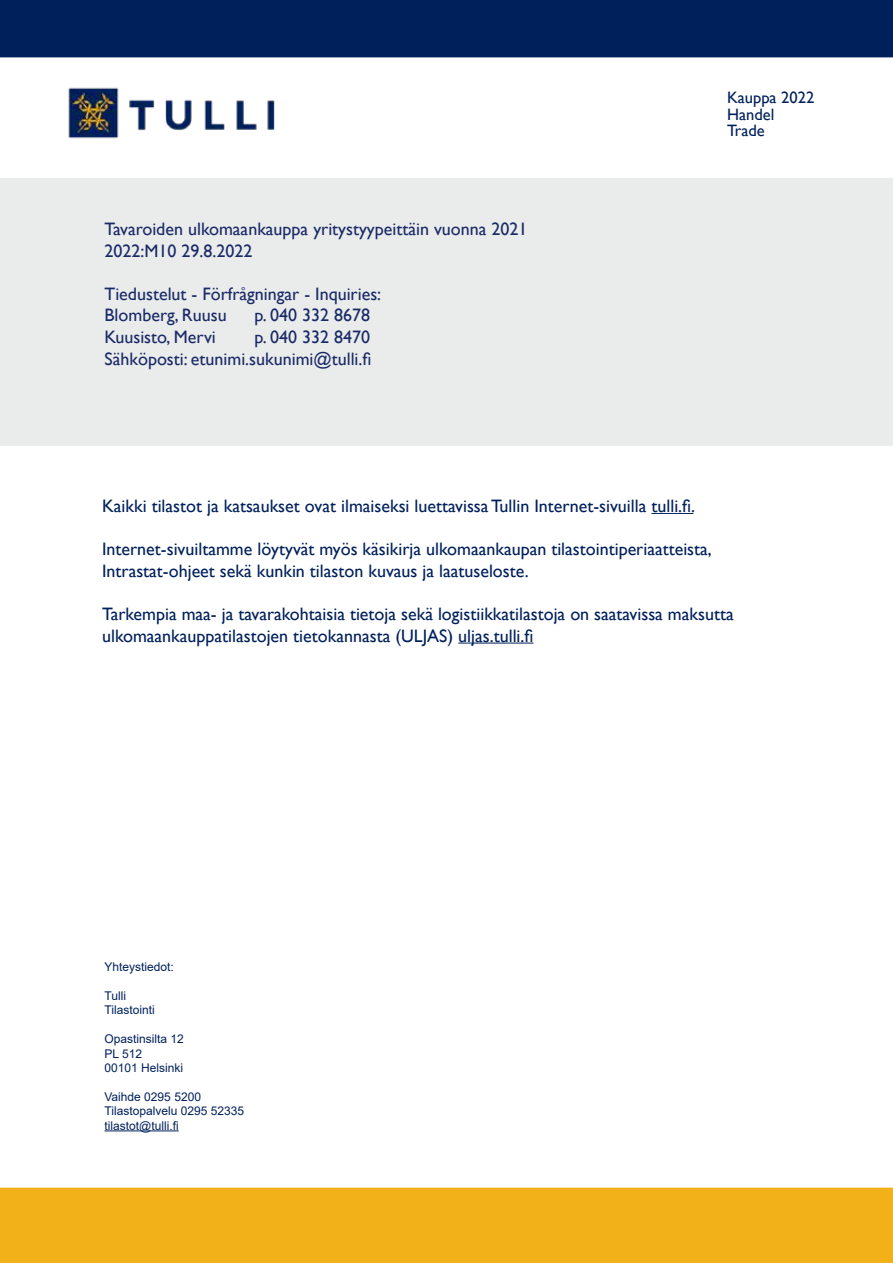
<style>
.page{position:relative;width:893px;height:1263px;background:#fff}
.page>*{position:absolute;margin:0;border:0;box-sizing:border-box;transform-origin:0 0}
.t1{font:18px/21.6px "Gill Sans";color:#00205b}
.t2{font:18px/21.6px "Gill Sans";color:#192a67}
.t3{font:16.5px/16.5px "Gill Sans";color:#00205b}
.t4{font:12px/14.4px "Arial";color:#00205b}
</style>
<div class="page">
<div style="left:0;top:178px;width:893px;height:268px;background:#eaebeb"></div>
<hr style="left:651px;top:513px;width:42px;height:1px;background:#00205b">
<hr style="left:458px;top:643px;width:75px;height:1px;background:#00205b">
<hr style="left:104px;top:1130px;width:75px;height:1px;background:#00205b">
<div style="left:0;top:0;width:893px;height:57px;background:#00205b"></div>
<div style="left:0;top:1187px;width:893px;height:76px;background:#f3b119"></div>
<img style="left:68px;top:87px;width:207px;height:52px">
<p class="t2" style="left:104px;top:218px;width:425px">Tavaroiden ulkomaankauppa yritystyypeittäin vuonna 2021<br>2022:M10 29.8.2022</p>
<p class="t2" style="left:104px;top:283px;width:278px">Tiedustelut - Förfrågningar - Inquiries:<br>Blomberg, Ruusu</p>
<p class="t2" style="left:254px;top:305px;width:117px">p. 040 332 8678</p>
<p class="t2" style="left:104px;top:326px;width:269px;text-align:right">p. 040 332 8470<br>Sähköposti: etunimi.sukunimi@tulli.fi</p>
<p class="t2" style="left:104px;top:326px;width:113px">Kuusisto, Mervi</p>
<p class="t3" style="left:727px;top:90px;width:89px">Kauppa 2022<br>Handel<br>Trade</p>
<p class="t1" style="left:102px;top:496px;width:595px">Kaikki tilastot ja katsaukset ovat ilmaiseksi luettavissa Tullin Internet-sivuilla tulli.fi.</p>
<p class="t1" style="left:102px;top:539px;width:611px">Internet-sivuiltamme löytyvät myös käsikirja ulkomaankaupan tilastointiperiaatteista,<br>Intrastat-ohjeet sekä kunkin tilaston kuvaus ja laatuseloste.</p>
<p class="t1" style="left:102px;top:604px;width:633px">Tarkempia maa- ja tavarakohtaisia tietoja sekä logistiikkatilastoja on saatavissa maksutta ulkomaankauppatilastojen tietokannasta (ULJAS) uljas.tulli.fi</p>
<p class="t4" style="left:104px;top:960px;width:71px">Yhteystiedot:</p>
<p class="t4" style="left:104px;top:988px;width:52px">Tulli<br>Tilastointi</p>
<p class="t4" style="left:104px;top:1032px;width:81px">Opastinsilta 12<br>PL 512<br>00101 Helsinki</p>
<p class="t4" style="left:104px;top:1089px;width:141px">Vaihde 0295 5200<br>Tilastopalvelu 0295 52335 tilastot@tulli.fi</p>
</div>
